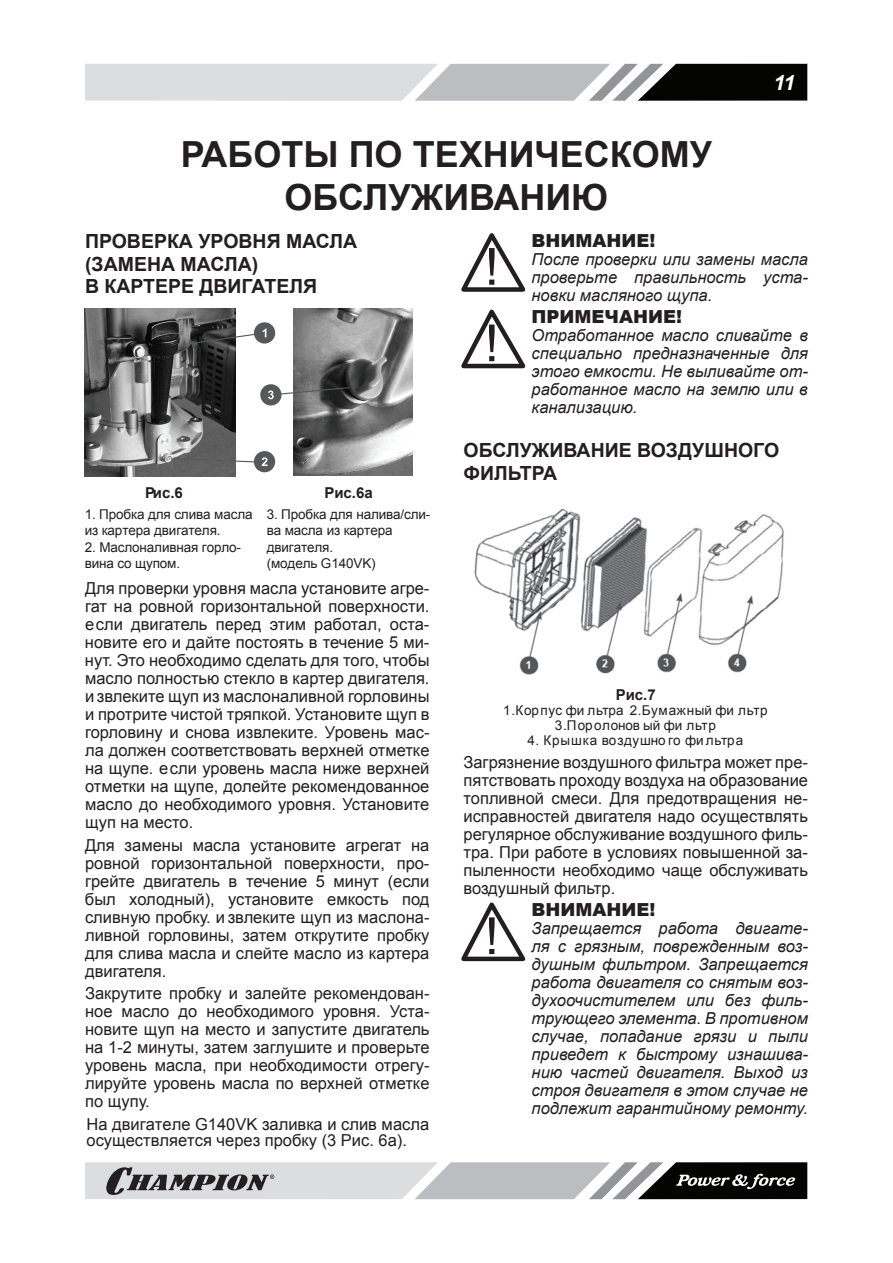
<style>
.page{position:relative;width:893px;height:1263px;background:#fff}
.page>*{position:absolute;margin:0;border:0;box-sizing:border-box;transform-origin:0 0}
.t1{font:700 36px/43.2px "Arial";color:#231f20;text-align:center}
.t2{font:italic 700 21px "Arial";color:#fff}
.t3{font:700 19.5px/22.5px "Arial";color:#231f20}
.t4{font:900 18px "Arial";color:#231f20}
.t5{font:16.5px/18px "Arial";color:#231f20;text-align:justify}
.t6{font:italic 16.5px/18px "Arial";color:#231f20;text-align:justify}
.t7{font:700 15px "Arial";color:#231f20}
.t8{font:13.5px/16.2px "Arial";letter-spacing:-.01em;color:#231f20}
.t9{font:13.5px/15px "Arial";letter-spacing:.03em;color:#231f20;text-align:center}
.t10{font:13.5px "Arial";letter-spacing:.05em;color:#231f20}
</style>
<div class="page">
<img style="left:85px;top:309px;width:150px;height:167px">
<svg style="left:85px;top:64px;width:722px;height:37px;background:#a8a9ab"></svg>
<svg style="left:85px;top:1162px;width:722px;height:37px;background:#a2a2a4"></svg>
<div style="left:254px;top:322px;width:21px;height:22px;background:#57585a;border-radius:50%"></div>
<svg style="left:180px;top:329px;width:86px;height:17px"></svg>
<svg style="left:461px;top:233px;width:65px;height:59px"></svg>
<svg style="left:461px;top:309px;width:65px;height:60px"></svg>
<img style="left:474px;top:508px;width:310px;height:167px">
<svg style="left:461px;top:902px;width:65px;height:60px"></svg>
<img style="left:294px;top:308px;width:119px;height:168px">
<div style="left:254px;top:451px;width:21px;height:21px;background:#57585a;border-radius:50%"></div>
<svg style="left:173px;top:457px;width:94px;height:9px"></svg>
<div style="left:260px;top:384px;width:21px;height:21px;background:#57585a;border-radius:50%"></div>
<svg style="left:268px;top:386px;width:83px;height:13px"></svg>
<p class="t2" style="left:773px;top:68px;width:23px">11</p>
<h1 class="t1" style="left:181px;top:133px;width:533px">РАБОТЫ ПО ТЕХНИЧЕСКОМУ<br>ОБСЛУЖИВАНИЮ</h1>
<p class="t3" style="left:85px;top:231px;width:274px">ПРОВЕРКА УРОВНЯ МАСЛА (ЗАМЕНА МАСЛА)<br>В КАРТЕРЕ ДВИГАТЕЛЯ</p>
<p class="t4" style="left:532px;top:227px;width:125px">ВНИМАНИЕ!</p>
<p class="t6" style="left:532px;top:250px;width:278px">После проверки или замены масла проверьте правильность уста&shy;новки масляного щупа.</p>
<p class="t4" style="left:532px;top:304px;width:152px">ПРИМЕЧАНИЕ!</p>
<p class="t6" style="left:531px;top:327px;width:278px">Отработанное масло сливайте в специально предназначенные для этого емкости. Не выливайте от&shy;работанное масло на землю или в канализацию.</p>
<p class="t3" style="left:463px;top:439px;width:317px">ОБСЛУЖИВАНИЕ ВОЗДУШНОГО<br>ФИЛЬТРА</p>
<p class="t7" style="left:145px;top:483px;width:39px">Рис.6</p>
<p class="t8" style="left:85px;top:506px;width:169px">1. Пробка для слива масла из картера двигателя.</p>
<p class="t8" style="left:85px;top:539px;width:158px">2. Маслоналивная горло&shy;вина со щупом.</p>
<p class="t7" style="left:324px;top:483px;width:50px">Рис.6a</p>
<p class="t8" style="left:267px;top:506px;width:165px">3. Пробка для налива/сли&shy;ва масла из картера двигателя.<br>(модель G140VK)</p>
<p class="t5" style="left:85px;top:580px;width:346px">Для проверки уровня масла установите агре&shy;гат на ровной горизонтальной поверхности. если двигатель перед этим работал, оста&shy;новите его и дайте постоять в течение 5 ми&shy;нут. Это необходимо сделать для того, чтобы масло полностью стекло в картер двигателя. и звлеките щуп из маслоналивной горловины и протрите чистой тряпкой. Установите щуп в горловину и снова извлеките. Уровень мас&shy;ла должен соответствовать верхней отметке на щупе. если уровень масла ниже верхней отметки на щупе, долейте рекомендованное масло до необходимого уровня. Установите щуп на место.</p>
<p class="t5" style="left:85px;top:836px;width:346px">Для замены масла установите агрегат на ровной горизонтальной поверхности, про&shy;грейте двигатель в течение 5 минут (если был холодный), установите емкость под сливную пробку. и звлеките щуп из маслона&shy;ливной горловины, затем открутите пробку для слива масла и слейте масло из картера двигателя.</p>
<p class="t5" style="left:85px;top:984px;width:346px">Закрутите пробку и залейте рекомендован&shy;ное масло до необходимого уровня. Уста&shy;новите щуп на место и запустите двигатель на 1-2 минуты, затем заглушите и проверьте уровень масла, при необходимости отрегу&shy;лируйте уровень масла по верхней отметке по щупу.</p>
<p class="t5" style="left:86px;top:1116px;width:344px;line-height:16.5px">На двигателе G140VK заливка и слив масла осуществляется через пробку (3 Рис. 6a).</p>
<p class="t7" style="left:616px;top:685px;width:42px">Рис.7</p>
<p class="t9" style="left:503px;top:703px;width:266px">1.Корпус фи льтра 2.Бумажный фи льтр<br>3.Поролонов ый фи льтр</p>
<p class="t10" style="left:527px;top:732px;width:217px">4. Крышка воздушно го фи льтра</p>
<p class="t5" style="left:463px;top:753px;width:346px">Загрязнение воздушного фильтра может пре&shy;пятствовать проходу воздуха на образование топливной смеси. Для предотвращения не&shy;исправностей двигателя надо осуществлять регулярное обслуживание воздушного филь&shy;тра. При работе в условиях повышенной за&shy;пыленности необходимо чаще обслуживать воздушный фильтр.</p>
<p class="t4" style="left:532px;top:897px;width:125px">ВНИМАНИЕ!</p>
<p class="t6" style="left:532px;top:919px;width:278px">Запрещается работа двигате&shy;ля с грязным, поврежденным воз&shy;душным фильтром. Запрещается работа двигателя со снятым воз&shy;духоочистителем или без филь&shy;трующего элемента. В противном случае, попадание грязи и пыли приведет к быстрому изнашива&shy;нию частей двигателя. Выход из строя двигателя в этом случае не подлежит гарантийному ремонту.</p>
</div>
